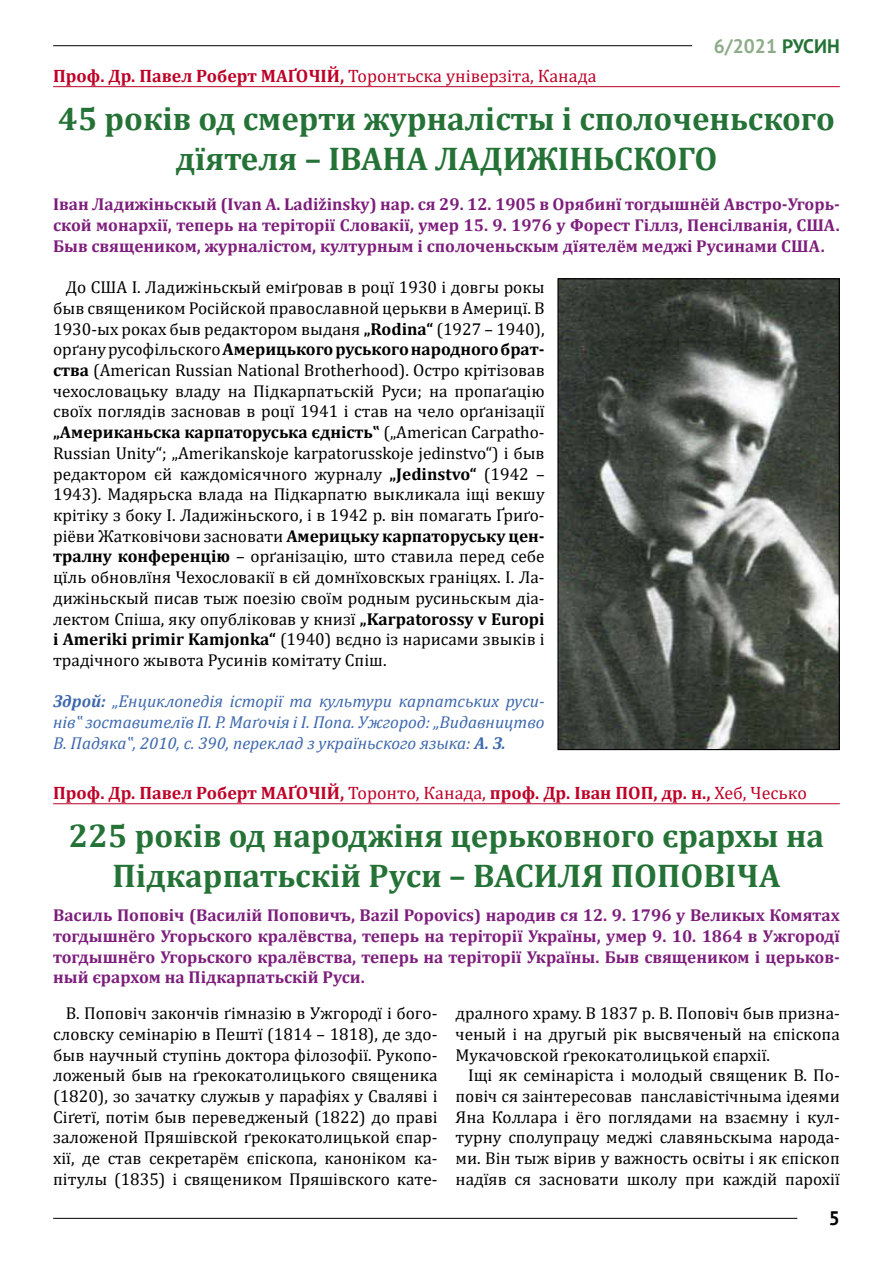
<style>
.page{position:relative;width:893px;height:1263px;background:#fff}
.page>*{position:absolute;margin:0;border:0;box-sizing:border-box;transform-origin:0 0}
.t1{font:700 33px/39.6px "Cambria";color:#257237;text-align:center}
.t2{font:700 19.5px "PT Sans";color:#8eac8a}
.t3{font:700 19.5px "PT Sans";color:#000}
.t4{font:700 18px "Cambria";color:#be0027}
.t5{font:17.25px/20.7px "Cambria";color:#000;text-align:justify}
.t6{font:700 17.25px/20.7px "Cambria";color:#7d1e7c;text-align:justify}
.t7{font:italic 17.25px/20.7px "Cambria";color:#3c68ae;text-align:justify}
.s1{color:#257237}
.s2{font-weight:400}
.s3{font-weight:700}
</style>
<div class="page">
<hr style="left:53px;top:1218px;width:744px;height:1px;background:#000">
<hr style="left:53px;top:45px;width:639px;height:1px;background:#000">
<img style="left:559px;top:280px;width:279px;height:468px">
<div style="left:557px;top:278px;width:283px;height:472px;border:1px solid #000"></div>
<hr style="left:53px;top:86px;width:787px;height:1px;background:#be0027">
<hr style="left:53px;top:803px;width:787px;height:1px;background:#be0027">
<p class="t2" style="left:714px;top:33px;width:128px">6/2021 <span class="s1">РУСИН</span></p>
<p class="t4" style="left:53px;top:63px;width:545px">Проф. Др. Павел Роберт МАҐОЧІЙ, <span class="s2">Торонтьска універзіта, Канада</span></p>
<h1 class="t1" style="left:58px;top:98px;width:778px">45 років од смерти журналісты і сполоченьского дїятеля – ІВАНА ЛАДИЖІНЬСКОГО</h1>
<p class="t6" style="left:53px;top:194px;width:788px">Іван Ладижіньскый (Ivan A. Ladižinsky) нар. ся 29. 12. 1905 в Орябинї тогдышнёй Австро-Угорь&shy;ской монархії, теперь на теріторії Словакії, умер 15. 9. 1976 у Форест Гіллз, Пенсілванія, США.<br>Быв священиком, журналістом, културным і сполоченьскым дїятелём меджі Русинами США.</p>
<p class="t5" style="left:53px;top:277px;width:493px;text-indent:13px">До США І. Ладижіньскый еміґровав в роцї 1930 і довгы рокы быв священиком Російской православной церькви в Америцї. В 1930-ых роках быв редактором выданя <span class="s3">„Rodina“</span> (1927 – 1940), орґану русофільского <span class="s3">Америцького руського народного брат&shy;ства</span> (American Russian National Brotherhood). Остро крітізовав чехословацьку владу на Підкарпатьскій Руси; на пропаґацію своїх поглядів засновав в роцї 1941 і став на чело орґанізації <span class="s3">„Американьска карпаторуська єдність‟</span> („American Carpatho-Russian Unity“; „Amerikanskoje karpatorusskoje jedinstvo“) i быв редактором єй каждомісячного журналу <span class="s3">„Jedinstvo“</span> (1942 – 1943). Мадярьска влада на Підкарпатю выкликала іщі векшу крітіку з боку І. Ладижіньского, і в 1942 р. він помагать Ґриґо&shy;ріёви Жатковічови засновати <span class="s3">Америцьку карпаторуську цен&shy;тралну конференцію</span> – орґанізацію, што ставила перед себе цїль обновлїня Чехословакії в єй домнїховскых граніцях. І. Ла&shy;дижіньскый писав тыж поезію своїм родным русиньскым діа&shy;лектом Спіша, яку опубліковав у книзї <span class="s3">„Karpatorossy v Europi i Ameriki primir Kamjonka“</span> (1940) вєдно із нарисами звыків і традічного жывота Русинів комітату Спіш.</p>
<p class="t7" style="left:53px;top:690px;width:493px"><span class="s3">Здрой:</span> „Енциклопедія історії та культури карпатських руси&shy;нів‟ зоставителїв П. Р. Маґочія і І. Попа. Ужгород: „Видавництво В. Падяка‟, 2010, с. 390, переклад з україньского языка: <span class="s3">А. З.</span></p>
<p class="t4" style="left:53px;top:780px;width:755px">Проф. Др. Павел Роберт МАҐОЧІЙ, <span class="s2">Торонто, Канада,</span> проф. Др. Іван ПОП, др. н., <span class="s2">Хеб, Чесько</span></p>
<h1 class="t1" style="left:69px;top:815px;width:757px">225 років од народжіня церьковного єрархы на<br>Підкарпатьскій Руси – ВАСИЛЯ ПОПОВІЧА</h1>
<p class="t6" style="left:53px;top:904px;width:788px">Василь Поповіч (Василій Поповичъ, Bazil Popovics) народив ся 12. 9. 1796 у Великых Комятах тогдышнёго Угорьского кралёвства, теперь на теріторії Україны, умер 9. 10. 1864 в Ужгородї тогдышнёго Угорьского кралёвства, теперь на теріторії Україны. Быв священиком і церьков&shy;ный єрархом на Підкарпатьскій Руси.</p>
<p class="t5" style="left:53px;top:1003px;width:386px;text-indent:13px">В. Поповіч закончів ґімназію в Ужгородї і бого&shy;словску семінарію в Пештї (1814 – 1818), де здо&shy;быв научный ступінь доктора філозофії. Рукопо&shy;ложеный быв на ґрекокатолицького священика (1820), зо зачатку служыв у парафіях у Сваляві і Сіґетї, потім быв переведженый (1822) до праві заложеной Пряшівской ґрекокатолицькой єпар&shy;хії, де став секретарём єпіскопа, каноніком ка&shy;пітулы (1835) і священиком Пряшівского кате-</p>
<p class="t5" style="left:455px;top:1003px;width:386px">дралного храму. В 1837 р. В. Поповіч быв призна&shy;ченый і на другый рік высвяченый на єпіскопа Мукачовской ґрекокатолицькой єпархії.</p>
<p class="t5" style="left:455px;top:1065px;width:386px;text-indent:13px">Іщі як семінаріста і молодый священик В. По&shy;повіч ся заінтересовав панславістічныма ідеями Яна Коллара і ёго поглядами на взаємну і кул&shy;турну сполупрацу меджі славяньскыма народа&shy;ми. Він тыж вірив у важность освіты і як єпіскоп надїяв ся засновати школу при каждій парохії</p>
<p class="t3" style="left:829px;top:1205px;width:13px">5</p>
</div>
